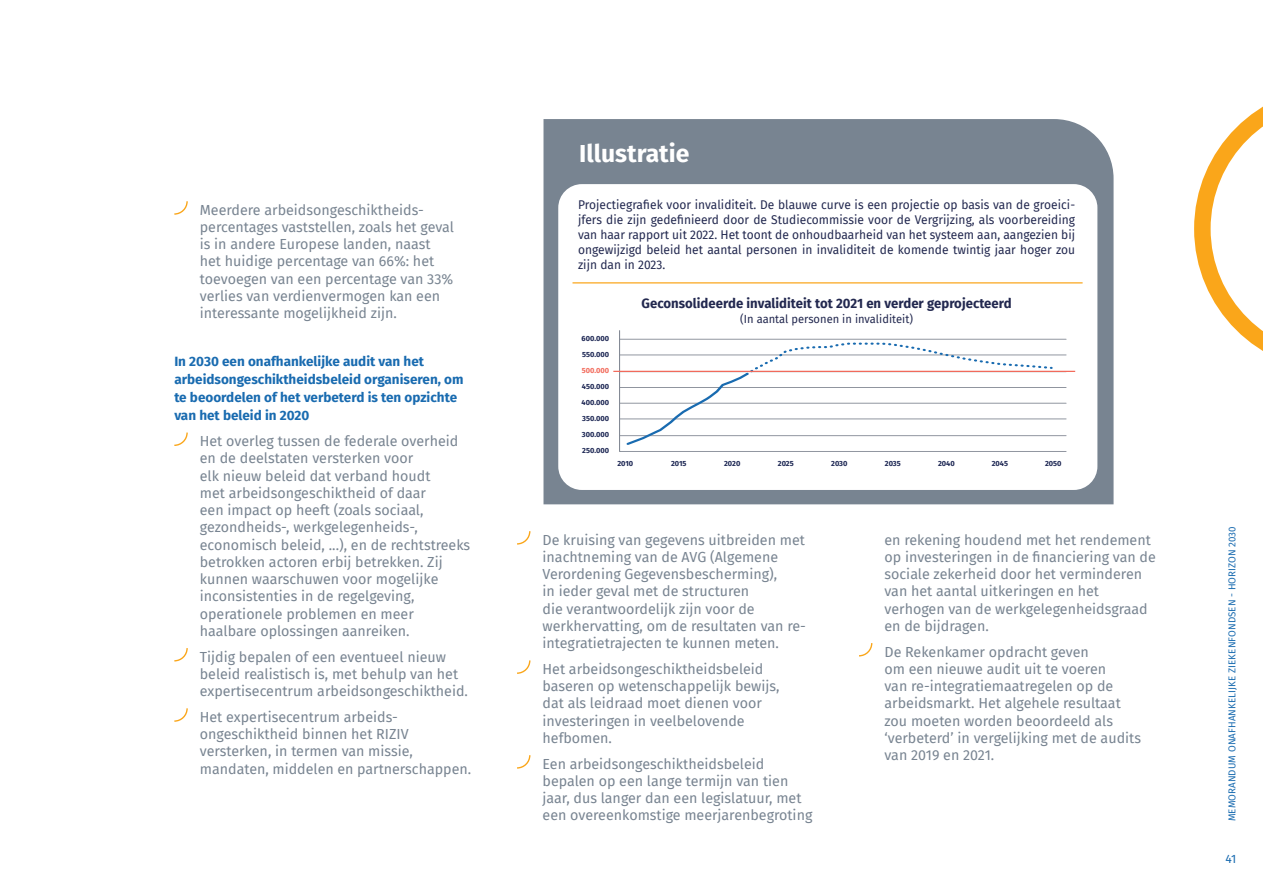
<style>
.page{position:relative;width:1263px;height:893px;background:#fff}
.page>*{position:absolute;margin:0;border:0;box-sizing:border-box;transform-origin:0 0}
.t1{font:700 24.75px "Fira Sans";color:#fff}
.t2{font:14.25px/17.2px "Fira Sans";color:#788491}
.t3{font:700 13.65px "Fira Sans";letter-spacing:.005em;color:#22284f}
.t4{font:700 13.5px/18px "Fira Sans";color:#196bb0}
.t5{font:12.3px/15.1px "Fira Sans";letter-spacing:.005em;color:#22284f;text-align:justify}
.t6{font:12px "Fira Sans";color:#196bb0}
.t7{font:11.4px "Fira Sans";letter-spacing:.005em;color:#22284f}
.t8{font:9.75px "Fira Sans";letter-spacing:.01em;color:#196bb0}
.t9{font:700 7.35px/16px "Fira Sans";color:#1b2552}
.t10{font:700 7.35px "Fira Sans";color:#f26a5b}
</style>
<div class="page">
<svg style="left:1194px;top:106px;width:69px;height:245px"></svg>
<svg style="left:174px;top:201px;width:14px;height:14px"></svg>
<svg style="left:174px;top:433px;width:14px;height:13px"></svg>
<svg style="left:174px;top:648px;width:14px;height:13px"></svg>
<svg style="left:174px;top:708px;width:14px;height:14px"></svg>
<svg style="left:517px;top:531px;width:13px;height:14px"></svg>
<svg style="left:517px;top:660px;width:13px;height:14px"></svg>
<svg style="left:517px;top:755px;width:13px;height:14px"></svg>
<svg style="left:859px;top:643px;width:13px;height:13px"></svg>
<div style="left:543px;top:119px;width:570px;height:385px;background:#788491"></div>
<div style="left:558px;top:184px;width:539px;height:306px;background:#fff;border-radius:24px"></div>
<svg style="left:618px;top:330px;width:449px;height:122px"></svg>
<svg style="left:624px;top:341px;width:428px;height:106px"></svg>
<hr style="left:572px;top:282px;width:510px;height:1px;background:#faa61a">
<hr style="left:613px;top:371px;width:462px;height:1px;background:#f26a5b">
<p class="t2" style="left:200px;top:201px;width:256px">Meerdere arbeidsongeschiktheids&shy;percentages vaststellen, zoals het geval is in andere Europese landen, naast het huidige percentage van 66%: het toevoegen van een percentage van 33% verlies van verdienvermogen kan een interessante mogelijkheid zijn.</p>
<p class="t4" style="left:174px;top:352px;width:291px">In 2030 een onafhankelijke audit van het arbeidsongeschiktheidsbeleid organiseren, om te beoordelen of het verbeterd is ten opzichte van het beleid in 2020</p>
<p class="t2" style="left:200px;top:432px;width:272px">Het overleg tussen de federale overheid en de deelstaten versterken voor<br>elk nieuw beleid dat verband houdt<br>met arbeidsongeschiktheid of daar<br>een impact op heeft (zoals sociaal, gezondheids-, werkgelegenheids-, economisch beleid, ...), en de rechtstreeks betrokken actoren erbij betrekken. Zij kunnen waarschuwen voor mogelijke inconsistenties in de regelgeving, operationele problemen en meer haalbare oplossingen aanreiken.</p>
<p class="t2" style="left:200px;top:647px;width:270px">Tijdig bepalen of een eventueel nieuw beleid realistisch is, met behulp van het expertisecentrum arbeidsongeschiktheid.</p>
<p class="t2" style="left:200px;top:708px;width:273px">Het expertisecentrum arbeids&shy;ongeschiktheid binnen het RIZIV versterken, in termen van missie, mandaten, middelen en partnerschappen.</p>
<h1 class="t1" style="left:579px;top:132px;width:112px">Illustratie</h1>
<p class="t5" style="left:578px;top:196px;width:499px">Projectiegrafiek voor invaliditeit. De blauwe curve is een projectie op basis van de groeici&shy;jfers die zijn gedefinieerd door de Studiecommissie voor de Vergrijzing, als voorbereiding van haar rapport uit 2022. Het toont de onhoudbaarheid van het systeem aan, aangezien bij ongewijzigd beleid het aantal personen in invaliditeit de komende twintig jaar hoger zou zijn dan in 2023.</p>
<p class="t9" style="left:581px;top:330px;width:29px">600.000<br>550.000</p>
<p class="t10" style="left:582px;top:364px;width:29px">500.000</p>
<p class="t9" style="left:581px;top:378px;width:29px;text-align:justify">450.000<br>400.000<br>350.000<br>300.000<br>250.000</p>
<p class="t3" style="left:641px;top:291px;width:372px">Geconsolideerde invaliditeit tot 2021 en verder geprojecteerd</p>
<p class="t7" style="left:740px;top:311px;width:174px">(In aantal personen in invaliditeit)</p>
<p class="t9" style="left:617px;top:454px;width:17px">2010</p>
<p class="t9" style="left:671px;top:454px;width:17px">2015</p>
<p class="t9" style="left:724px;top:454px;width:18px">2020</p>
<p class="t9" style="left:778px;top:454px;width:17px">2025</p>
<p class="t9" style="left:831px;top:454px;width:18px">2030</p>
<p class="t9" style="left:885px;top:454px;width:17px">2035</p>
<p class="t9" style="left:938px;top:454px;width:18px">2040</p>
<p class="t9" style="left:992px;top:454px;width:18px">2045</p>
<p class="t9" style="left:1045px;top:454px;width:18px">2050</p>
<p class="t2" style="left:542px;top:531px;width:265px">De kruising van gegevens uitbreiden met inachtneming van de AVG (Algemene Verordening Gegevensbescherming),<br>in ieder geval met de structuren<br>die verantwoordelijk zijn voor de werkhervatting, om de resultaten van re&shy;integratietrajecten te kunnen meten.</p>
<p class="t2" style="left:542px;top:660px;width:238px">Het arbeidsongeschiktheidsbeleid baseren op wetenschappelijk bewijs, dat als leidraad moet dienen voor investeringen in veelbelovende hefbomen.</p>
<p class="t2" style="left:542px;top:755px;width:271px">Een arbeidsongeschiktheidsbeleid bepalen op een lange termijn van tien jaar, dus langer dan een legislatuur, met een overeenkomstige meerjarenbegroting</p>
<p class="t2" style="left:884px;top:530px;width:273px">en rekening houdend met het rendement op investeringen in de financiering van de sociale zekerheid door het verminderen van het aantal uitkeringen en het verhogen van de werkgelegenheidsgraad en de bijdragen.</p>
<p class="t2" style="left:884px;top:642px;width:258px">De Rekenkamer opdracht geven<br>om een nieuwe audit uit te voeren<br>van re-integratiemaatregelen op de arbeidsmarkt. Het algehele resultaat zou moeten worden beoordeeld als ‘verbeterd’ in vergelijking met de audits van 2019 en 2021.</p>
<p class="t8" style="left:1225px;top:821px;width:297px;rotate:-90deg">MEMORANDUM ONAFHANKELIJKE ZIEKENFONDSEN - HORIZON 2030</p>
<p class="t6" style="left:1225px;top:850px;width:12px">41</p>
</div>
